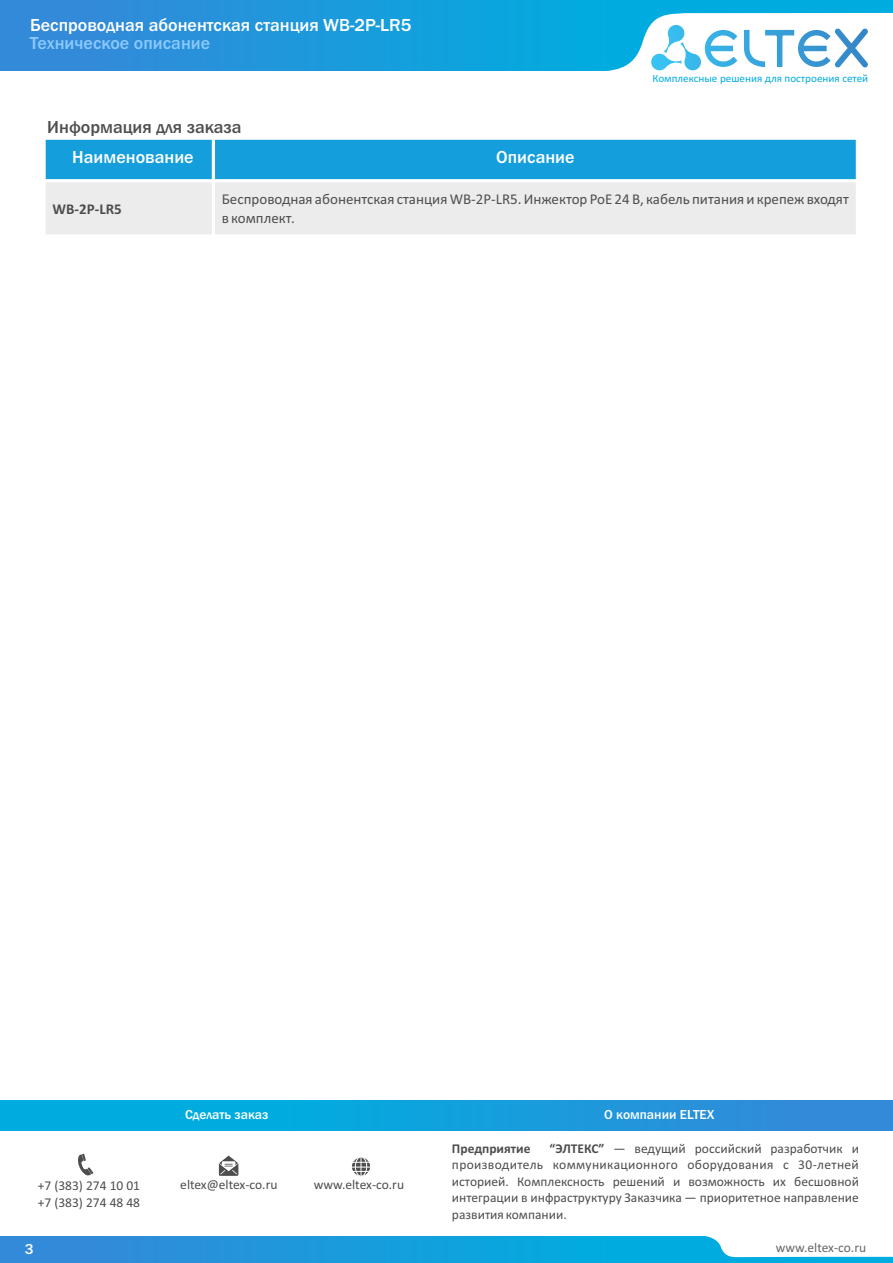
<style>
.page{position:relative;width:893px;height:1263px;background:#fff}
.page>*{position:absolute;margin:0;border:0;box-sizing:border-box;transform-origin:0 0}
.t1{font:500 18px "Franklin Gothic";color:#fff}
.t2{font:500 18px "Franklin Gothic";color:#8ac9fc}
.t3{font:500 18px "Franklin Gothic";color:#4e4e4d}
.t4{font:15px/18.3px "Calibri";color:#4e4e4d}
.t5{font:700 15px "Calibri";color:#4e4e4d}
.t6{font:500 15px "Franklin Gothic";color:#fff}
.t7{font:13.5px/16.5px "Calibri";color:#4d4d4d;text-align:justify}
.t8{font:500 13.5px "Franklin Gothic";color:#fff}
.t9{font:13.5px "Calibri";color:#666}
.t10{font:700 13.5px "Calibri";color:#4d4d4d}
.t11{font:11.1px "Calibri";color:#00acdf}
.s1{font-weight:700}
</style>
<div class="page">
<div style="left:0;top:1100px;width:893px;height:30px;background:linear-gradient(to right,#00b4e0,#3489d9)"></div>
<svg style="left:219px;top:1155px;width:19px;height:21px"></svg>
<div style="left:351px;top:1156px;width:20px;height:21px;background:#fafafa;border:1px solid #fff;border-radius:50%"></div>
<div style="left:355px;top:1156px;width:12px;height:20px;background:#fdfdfd;border:1px solid #fff;border-radius:50%"></div>
<svg style="left:351px;top:1157px;width:20px;height:19px"></svg>
<div style="left:0;top:1236px;width:893px;height:27px;background:linear-gradient(to right,#3489d9,#00b4e0)"></div>
<svg style="left:703px;top:1236px;width:190px;height:21px"></svg>
<svg style="left:78px;top:1154px;width:15px;height:22px"></svg>
<div style="left:0;top:0;width:893px;height:71px;background:linear-gradient(to right,#3489d9,#00b4e0)"></div>
<svg style="left:589px;top:13px;width:304px;height:58px"></svg>
<div style="left:44px;top:138px;width:169px;height:43px;background:#159edc"></div>
<div style="left:213px;top:138px;width:644px;height:43px;background:#159edc"></div>
<div style="left:44px;top:181px;width:169px;height:55px;background:#ececec"></div>
<div style="left:213px;top:181px;width:644px;height:55px;background:#ececec"></div>
<hr style="left:42px;top:137px;width:4px;height:101px;background:#fff">
<hr style="left:212px;top:137px;width:3px;height:101px;background:#fff">
<hr style="left:856px;top:137px;width:3px;height:101px;background:#fff">
<hr style="left:42px;top:234px;width:817px;height:4px;background:#fff">
<hr style="left:42px;top:179px;width:817px;height:3px;background:#fff">
<hr style="left:42px;top:137px;width:817px;height:3px;background:#fff">
<h1 class="t1" style="left:30px;top:19px;width:383px">Беспроводная абонентская станция WB-2P-LR5</h1>
<h1 class="t2" style="left:30px;top:36px;width:182px">Техническое описание</h1>
<h1 class="t3" style="left:47px;top:121px;width:196px">Информация для заказа</h1>
<h1 class="t1" style="left:72px;top:151px;width:123px">Наименование</h1>
<h1 class="t1" style="left:496px;top:151px;width:80px">Описание</h1>
<p class="t11" style="left:652px;top:73px;width:217px">Комплексные решения для построения сетей</p>
<p class="t5" style="left:53px;top:202px;width:71px">WB-2P-LR5</p>
<p class="t4" style="left:222px;top:191px;width:628px">Беспроводная абонентская станция WB-2P-LR5. Инжектор PoE 24 В, кабель питания и крепеж входят в комплект.</p>
<p class="t8" style="left:185px;top:1109px;width:85px">Сделать заказ</p>
<p class="t7" style="left:38px;top:1179px;width:104px">+7 (383) 274 10 01 +7 (383) 274 48 48</p>
<p class="t7" style="left:180px;top:1177px;width:99px">eltex@eltex-co.ru</p>
<p class="t7" style="left:314px;top:1177px;width:92px">www.eltex-co.ru</p>
<p class="t8" style="left:604px;top:1110px;width:112px">О компании ELTEX</p>
<p class="t7" style="left:452px;top:1141px;width:408px;text-indent:98px"><span class="s1">“ЭЛТЕКС”</span> — ведущий российский разработчик и производитель коммуникационного оборудования с 30-летней историей. Комплексность решений и возможность их бесшовной интеграции в инфраструктуру Заказчика — приоритетное направление развития компании.</p>
<p class="t10" style="left:452px;top:1143px;width:80px">Предприятие</p>
<p class="t6" style="left:25px;top:1243px;width:10px">3</p>
<p class="t9" style="left:776px;top:1242px;width:92px">www.eltex-co.ru</p>
</div>
